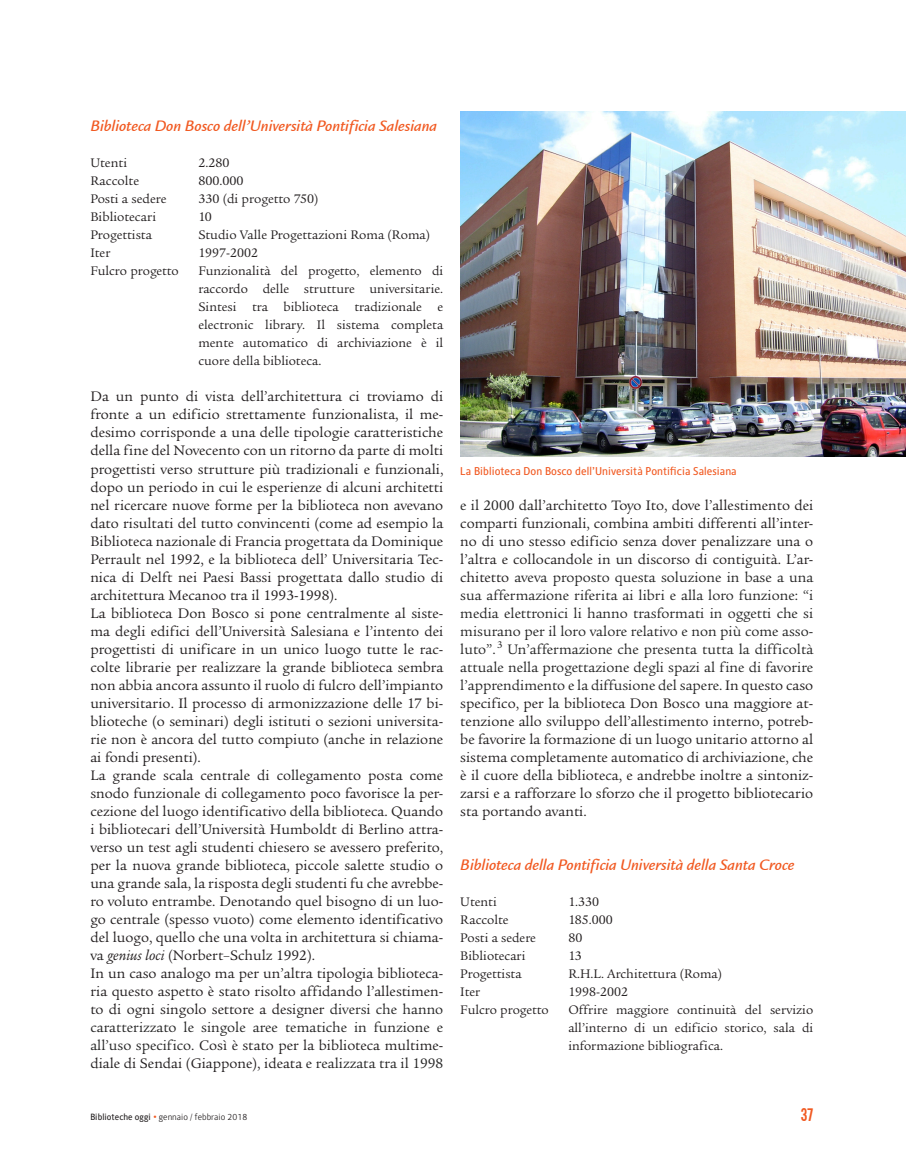
<style>
.page{position:relative;width:906px;height:1159px;background:#fff}
.page>*{position:absolute;margin:0;border:0;box-sizing:border-box;transform-origin:0 0}
.t1{font:18px "Alternate Gothic No 2 BT";color:#f15921}
.testi{font:16.5px "Legacy Sans Md ITCTT Medium Ita";color:#f15921}
.testi-2{font:16.35px "Legacy Sans Md ITCTT Medium Ita";color:#f15921}
.testi-3{font:15px/18px "Legacy Ser ITC";color:#231f20;text-align:justify}
.testi-4{font:13.5px/18px "Legacy Ser ITC";color:#231f20;text-align:justify}
.dida{font:11.25px "Alber";color:#f15921}
.t2{font:300 9px "Alber";color:#231f20}
.s1{font-style:italic}
.s2{color:#262626}
.s3{font-weight:400}
.s4{font-weight:700;font-style:italic;color:#f15921}
</style>
<div class="page">
<img style="left:460px;top:112px;width:446px;height:344px">
<p class="testi-2" style="left:90px;top:117px;width:348px">Biblioteca Don Bosco dell’Università Pontificia Salesiana</p>
<p class="testi-4" style="left:90px;top:154px;width:38px">Utenti</p>
<p class="testi-4" style="left:198px;top:154px;width:33px">2.280</p>
<p class="testi-4" style="left:90px;top:172px;width:50px">Raccolte</p>
<p class="testi-4" style="left:198px;top:172px;width:47px">800.000</p>
<p class="testi-4" style="left:90px;top:190px;width:78px">Posti a sedere</p>
<p class="testi-4" style="left:198px;top:190px;width:122px">330 (di progetto 750)</p>
<p class="testi-4" style="left:90px;top:208px;width:67px">Bibliotecari</p>
<p class="testi-4" style="left:198px;top:208px;width:15px">10</p>
<p class="testi-4" style="left:90px;top:226px;width:63px">Progettista</p>
<p class="testi-4" style="left:198px;top:226px;width:233px">Studio Valle Progettazioni Roma (Roma)</p>
<p class="testi-4" style="left:90px;top:244px;width:21px">Iter</p>
<p class="testi-4" style="left:198px;top:244px;width:61px">1997-2002</p>
<p class="testi-4" style="left:90px;top:262px;width:90px">Fulcro progetto</p>
<p class="testi-4" style="left:198px;top:262px;width:246px">Funzionalità del progetto, elemento di raccordo delle strutture universitarie.<br>Sintesi tra biblioteca tradizionale e electronic library. Il sistema completa mente automatico di archiviazione è il cuore della biblioteca.</p>
<p class="testi-3" style="left:90px;top:388px;width:354px">Da un punto di vista dell’architettura ci troviamo di fronte a un edificio strettamente funzionalista, il me&shy;desimo corrisponde a una delle tipologie caratteristiche della fine del Novecento con un ritorno da parte di molti progettisti verso strutture più tradizionali e funzionali, dopo un periodo in cui le esperienze di alcuni architetti nel ricercare nuove forme per la biblioteca non avevano dato risultati del tutto convincenti (come ad esempio la Biblioteca nazionale di Francia progettata da Dominique Perrault nel 1992, e la biblioteca dell’ Universitaria Tec&shy;nica di Delft nei Paesi Bassi progettata dallo studio di architettura Mecanoo tra il 1993-1998).</p>
<p class="testi-3" style="left:90px;top:604px;width:354px">La biblioteca Don Bosco si pone centralmente al siste&shy;ma degli edifici dell’Università Salesiana e l’intento dei progettisti di unificare in un unico luogo tutte le rac&shy;colte librarie per realizzare la grande biblioteca sembra non abbia ancora assunto il ruolo di fulcro dell’impianto universitario. Il processo di armonizzazione delle 17 bi&shy;blioteche (o seminari) degli istituti o sezioni universita&shy;rie non è ancora del tutto compiuto (anche in relazione ai fondi presenti).</p>
<p class="testi-3" style="left:90px;top:766px;width:354px">La grande scala centrale di collegamento posta come snodo funzionale di collegamento poco favorisce la per&shy;cezione del luogo identificativo della biblioteca. Quando i bibliotecari dell’Università Humboldt di Berlino attra&shy;verso un test agli studenti chiesero se avessero preferito, per la nuova grande biblioteca, piccole salette studio o una grande sala, la risposta degli studenti fu che avrebbe&shy;ro voluto entrambe. Denotando quel bisogno di un luo&shy;go centrale (spesso vuoto) come elemento identificativo del luogo, quello che una volta in architettura si chiama&shy;va <span class="s1">genius loci</span> (Norbert–Schulz 1992).</p>
<p class="testi-3" style="left:90px;top:964px;width:354px">In un caso analogo ma per un’altra tipologia biblioteca&shy;ria questo aspetto è stato risolto affidando l’allestimen&shy;to di ogni singolo settore a designer <span class="s2">diversi che hanno caratterizzato le singole aree tematiche in funzione e all’uso specifico</span>. Così è stato per la biblioteca multime&shy;diale di Sendai (Giappone), ideata <span class="s2">e realizzata tra il 1998</span></p>
<p class="dida" style="left:460px;top:464px;width:278px">La Biblioteca Don Bosco dell’Università Pontificia Salesiana</p>
<p class="testi-3" style="left:460px;top:496px;width:354px"><span class="s2">e il 2000</span> dall’architetto Toyo Ito, dove l’allestimento dei comparti funzionali, combina ambiti differenti all’inter&shy;no di uno stesso edificio senza dover penalizzare una o l’altra e collocandole in un discorso di contiguità. L’ar&shy;chitetto <span class="s2">aveva proposto questa soluzione in base a una sua affermazione riferita ai libri e alla loro funzione: “i media elettronici li hanno trasformati in oggetti che si misurano per il loro valore relativo e non più come asso&shy;luto”.</span><sup>3</sup> <span class="s2">Un’affermazione che presenta tutta la difficoltà attuale nella progettazione degli spazi al fine di favorire l’apprendimento e la diffusione del sapere.</span> In questo caso specifico, per la biblioteca Don Bosco una maggiore at&shy;tenzione allo sviluppo dell’allestimento interno, potreb&shy;be favorire la formazione di un luogo unitario attorno al sistema completamente automatico di archiviazione, che è il cuore della biblioteca, e andrebbe inoltre a sintoniz&shy;zarsi e a rafforzare lo sforzo che il progetto bibliotecario sta portando avanti.</p>
<p class="testi" style="left:460px;top:855px;width:336px">Biblioteca della Pontificia Università della Santa Croce</p>
<p class="testi-4" style="left:460px;top:892px;width:38px">Utenti</p>
<p class="testi-4" style="left:568px;top:892px;width:32px">1.330</p>
<p class="testi-4" style="left:460px;top:910px;width:50px">Raccolte</p>
<p class="testi-4" style="left:568px;top:910px;width:46px">185.000</p>
<p class="testi-4" style="left:460px;top:928px;width:77px">Posti a sedere</p>
<p class="testi-4" style="left:568px;top:928px;width:15px">80</p>
<p class="testi-4" style="left:460px;top:946px;width:67px">Bibliotecari</p>
<p class="testi-4" style="left:568px;top:946px;width:15px">13</p>
<p class="testi-4" style="left:460px;top:964px;width:63px">Progettista</p>
<p class="testi-4" style="left:568px;top:964px;width:155px">R.H.L. Architettura (Roma)</p>
<p class="testi-4" style="left:460px;top:982px;width:21px">Iter</p>
<p class="testi-4" style="left:568px;top:982px;width:61px">1998-2002</p>
<p class="testi-4" style="left:460px;top:1000px;width:90px">Fulcro progetto</p>
<p class="testi-4" style="left:568px;top:1000px;width:246px">Offrire maggiore continuità del servizio all’interno di un edificio storico, sala di informazione bibliografica.</p>
<p class="t2" style="left:90px;top:1111px;width:158px"><span class="s3">Biblioteche oggi</span> <span class="s4">•</span> gennaio / febbraio 2018</p>
<p class="t1" style="left:801px;top:1104px;width:14px">37</p>
</div>
